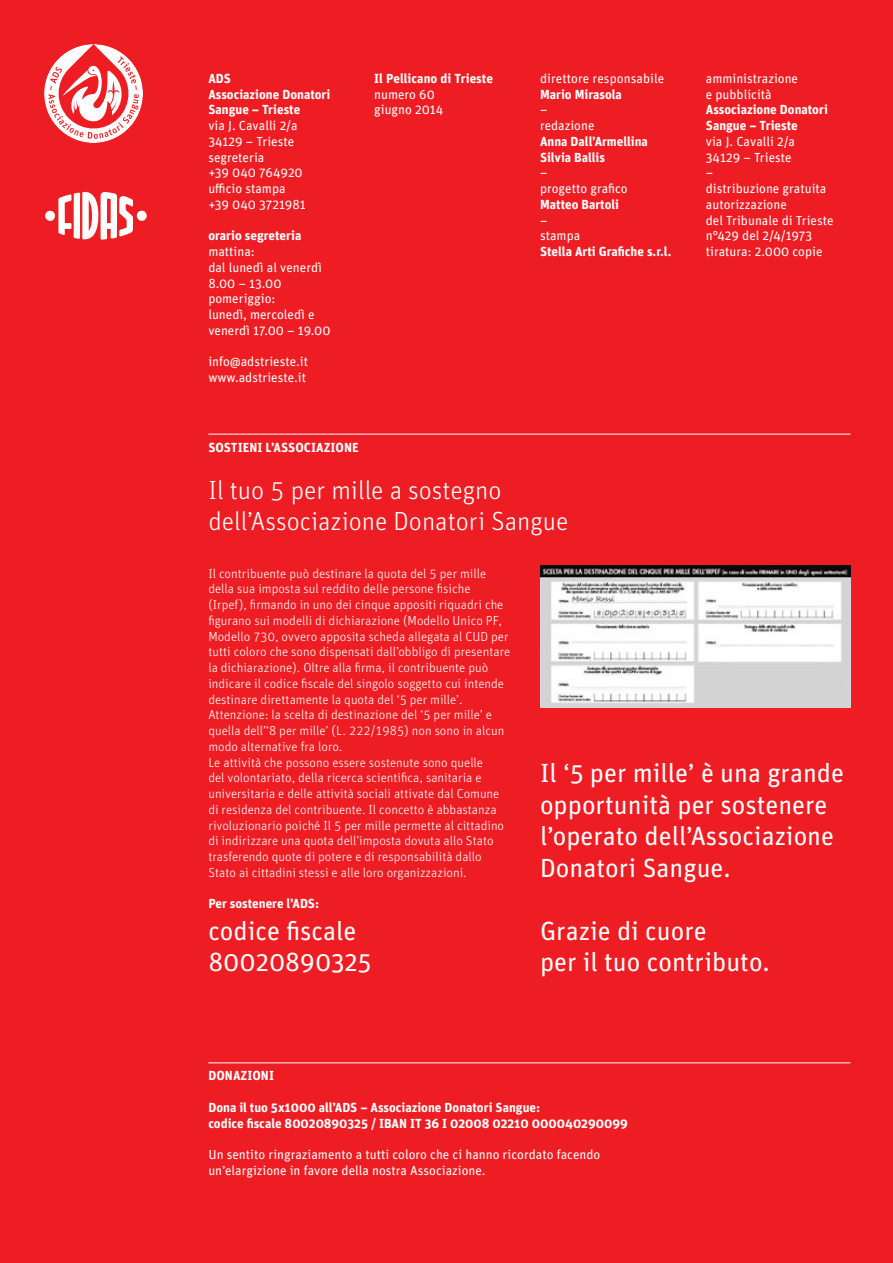
<style>
.page{position:relative;width:893px;height:1263px;background:#ee1d23}
.page>*{position:absolute;margin:0;border:0;box-sizing:border-box;transform-origin:0 0}
.t1{font:26.25px/31.5px "Unit";color:#fff}
.t2{font:26.25px/31.5px "Unit Light TF";color:#fff}
.t3{font:13.2px/15.8px "Unit Light TF";color:#fff}
.t4{font:13.2px/15.8px "Unit";color:#fff}
.t5{font:700 13.2px/15.8px "Unit";color:#fff}
</style>
<div class="page">
<hr style="left:208px;top:434px;width:642px;height:1px;background:#fff">
<img style="left:540px;top:566px;width:310px;height:141px">
<svg style="left:45px;top:191px;width:102px;height:49px"></svg>
<hr style="left:208px;top:1062px;width:642px;height:1px;background:#fff">
<svg style="left:44px;top:44px;width:99px;height:99px"></svg>
<p class="t5" style="left:208px;top:70px;width:124px">ADS<br>Associazione Donatori<br>Sangue – Trieste</p>
<p class="t4" style="left:208px;top:117px;width:99px">via J. Cavalli 2/a<br>34129 – Trieste segreteria<br>+39 040 764920 ufficio stampa +39 040 3721981</p>
<p class="t5" style="left:208px;top:228px;width:95px">orario segreteria</p>
<p class="t4" style="left:208px;top:243px;width:124px">mattina:<br>dal lunedì al venerdì<br>8.00 – 13.00 pomeriggio:<br>lunedì, mercoledì e venerdì 17.00 – 19.00</p>
<p class="t4" style="left:208px;top:354px;width:101px">info@adstrieste.it www.adstrieste.it</p>
<p class="t5" style="left:374px;top:70px;width:120px">Il Pellicano di Trieste</p>
<p class="t4" style="left:374px;top:86px;width:71px">numero 60 giugno 2014</p>
<p class="t4" style="left:540px;top:70px;width:126px">direttore responsabile</p>
<p class="t5" style="left:540px;top:86px;width:83px">Mario Mirasola</p>
<p class="t4" style="left:540px;top:102px;width:56px">– redazione</p>
<p class="t5" style="left:540px;top:133px;width:109px">Anna Dall’Armellina<br>Silvia Ballis</p>
<p class="t4" style="left:540px;top:165px;width:89px">–<br>progetto grafico</p>
<p class="t5" style="left:540px;top:196px;width:81px">Matteo Bartoli</p>
<p class="t4" style="left:540px;top:212px;width:42px">– stampa</p>
<p class="t5" style="left:540px;top:243px;width:133px">Stella Arti Grafiche s.r.l.</p>
<p class="t4" style="left:706px;top:70px;width:94px">amministrazione e pubblicità</p>
<p class="t5" style="left:706px;top:102px;width:124px">Associazione Donatori<br>Sangue – Trieste</p>
<p class="t4" style="left:706px;top:133px;width:129px">via J. Cavalli 2/a<br>34129 – Trieste<br>–<br>distribuzione gratuita autorizzazione<br>del Tribunale di Trieste n°429 del 2/4/1973 tiratura: 2.000 copie</p>
<p class="t5" style="left:208px;top:439px;width:152px">SOSTIENI L’ASSOCIAZIONE</p>
<h1 class="t2" style="left:208px;top:473px;width:361px">Il tuo 5 per mille a sostegno dell’Associazione Donatori Sangue</h1>
<p class="t3" style="left:208px;top:565px;width:303px">Il contribuente può destinare la quota del 5 per mille della sua imposta sul reddito delle persone fisiche (Irpef), firmando in uno dei cinque appositi riquadri che figurano sui modelli di dichiarazione (Modello Unico PF, Modello 730, ovvero apposita scheda allegata al CUD per tutti coloro che sono dispensati dall’obbligo di presentare la dichiarazione). Oltre alla firma, il contribuente può indicare il codice fiscale del singolo soggetto cui intende destinare direttamente la quota del ‘5 per mille’.<br>Attenzione: la scelta di destinazione del ‘5 per mille’ e quella dell’‘8 per mille’ (L. 222/1985) non sono in alcun modo alternative fra loro.<br>Le attività che possono essere sostenute sono quelle<br>del volontariato, della ricerca scientifica, sanitaria e universitaria e delle attività sociali attivate dal Comune di residenza del contribuente. Il concetto è abbastanza rivoluzionario poiché Il 5 per mille permette al cittadino di indirizzare una quota dell’imposta dovuta allo Stato trasferendo quote di potere e di responsabilità dallo Stato ai cittadini stessi e alle loro organizzazioni.</p>
<p class="t5" style="left:208px;top:895px;width:112px">Per sostenere l’ADS:</p>
<h1 class="t1" style="left:208px;top:914px;width:165px">codice fiscale<br>80020890325</h1>
<h1 class="t1" style="left:540px;top:757px;width:305px">Il ‘5 per mille’ è una grande opportunità per sostenere l’operato dell’Associazione<br>Donatori Sangue.</h1>
<h1 class="t1" style="left:540px;top:914px;width:231px">Grazie di cuore<br>per il tuo contributo.</h1>
<p class="t5" style="left:208px;top:1067px;width:67px">DONAZIONI</p>
<p class="t5" style="left:208px;top:1099px;width:421px">Dona il tuo 5x1000 all’ADS – Associazione Donatori Sangue:<br>codice fiscale 80020890325 / IBAN IT 36 I 02008 02210 000040290099</p>
<p class="t4" style="left:208px;top:1146px;width:393px">Un sentito ringraziamento a tutti coloro che ci hanno ricordato facendo un’elargizione in favore della nostra Associazione.</p>
</div>
